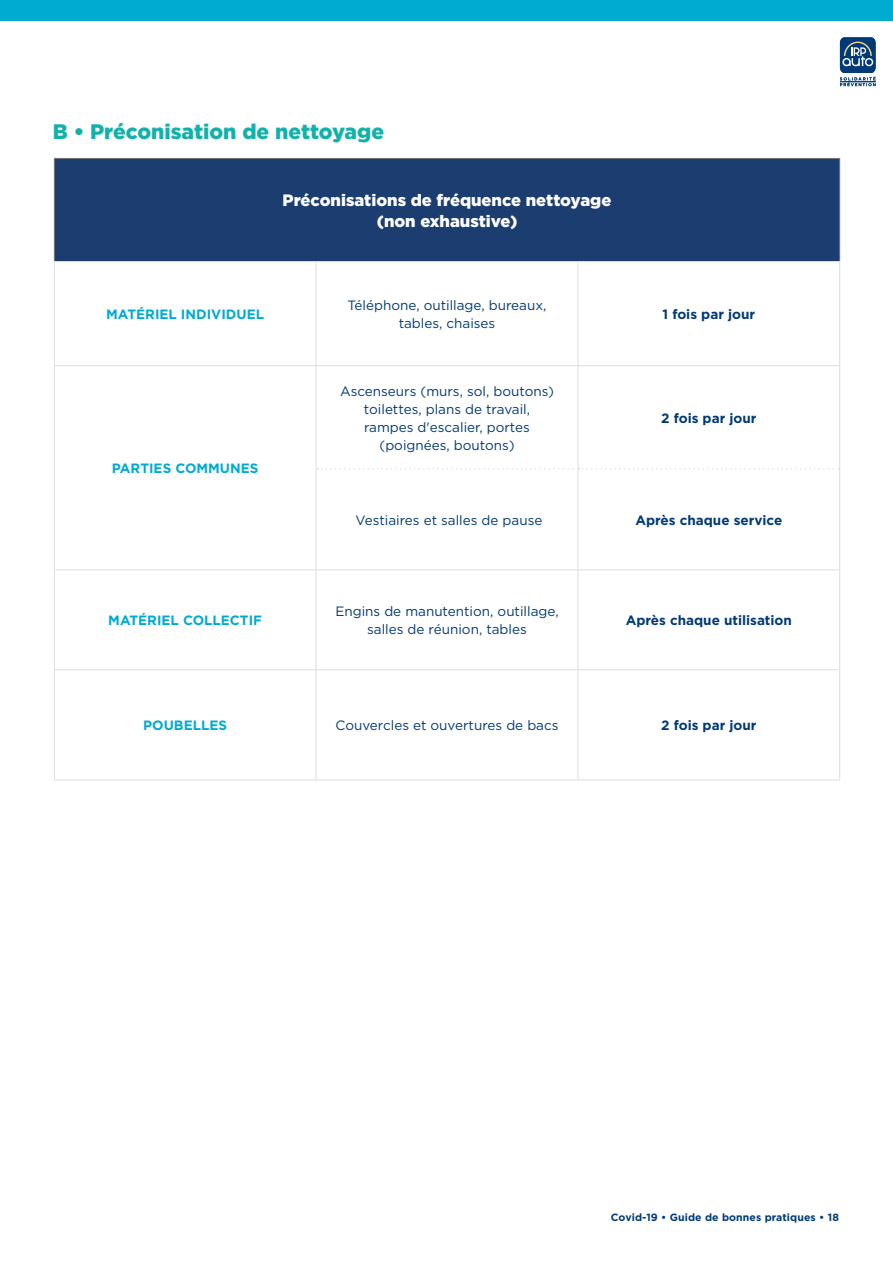
<style>
.page{position:relative;width:893px;height:1263px;background:#fff}
.page>*{position:absolute;margin:0;border:0;box-sizing:border-box;transform-origin:0 0}
.t1{font:900 21px "Gotham";color:#12b2aa}
.t2{font:900 16.5px/21px "Gotham";color:#fff;text-align:center}
.t3{font:13.5px/18px "Gotham";color:#003a76;text-align:center}
.t4{font:700 13.5px "Gotham";color:#003a76}
.t5{font:700 13.5px "Gotham";color:#00abd2}
.t6{font:700 10.5px "Gotham";letter-spacing:.01em;color:#003a76}
</style>
<div class="page">
<svg style="left:840px;top:37px;width:36px;height:49px"></svg>
<div style="left:0;top:0;width:893px;height:21px;background:#00abd2"></div>
<div style="left:54px;top:158px;width:786px;height:103px;background:#1b3d70"></div>
<hr style="left:54px;top:158px;width:262px;height:1px;background:#7c7b7b">
<hr style="left:54px;top:159px;width:1px;height:102px;background:#7c7b7b">
<hr style="left:316px;top:158px;width:262px;height:1px;background:#7c7b7b">
<hr style="left:578px;top:158px;width:262px;height:1px;background:#7c7b7b">
<hr style="left:839px;top:159px;width:1px;height:102px;background:#7c7b7b">
<hr style="left:54px;top:261px;width:262px;height:1px;background:#dedede">
<hr style="left:316px;top:261px;width:262px;height:1px;background:#dedede">
<hr style="left:316px;top:262px;width:1px;height:103px;background:#dedede">
<hr style="left:578px;top:261px;width:262px;height:1px;background:#dedede">
<hr style="left:54px;top:262px;width:1px;height:104px;background:#dedede">
<hr style="left:578px;top:262px;width:1px;height:103px;background:#dedede">
<hr style="left:839px;top:262px;width:1px;height:104px;background:#dedede">
<hr style="left:55px;top:365px;width:261px;height:1px;background:#dedede">
<hr style="left:54px;top:366px;width:1px;height:103px;background:#dedede">
<hr style="left:54px;top:469px;width:1px;height:101px;background:#dedede">
<hr style="left:316px;top:365px;width:262px;height:1px;background:#dedede">
<hr style="left:316px;top:366px;width:1px;height:103px;background:#dedede">
<hr style="left:578px;top:365px;width:261px;height:1px;background:#dedede">
<hr style="left:578px;top:366px;width:1px;height:102px;background:#dedede">
<hr style="left:839px;top:366px;width:1px;height:103px;background:#dedede">
<svg style="left:317px;top:468px;width:522px;height:2px"></svg>
<hr style="left:316px;top:469px;width:1px;height:100px;background:#dedede">
<hr style="left:578px;top:470px;width:1px;height:99px;background:#dedede">
<hr style="left:839px;top:469px;width:1px;height:101px;background:#dedede">
<hr style="left:55px;top:569px;width:261px;height:1px;background:#dedede">
<hr style="left:316px;top:569px;width:262px;height:1px;background:#dedede">
<hr style="left:316px;top:570px;width:1px;height:99px;background:#dedede">
<hr style="left:578px;top:569px;width:261px;height:1px;background:#dedede">
<hr style="left:55px;top:669px;width:261px;height:1px;background:#dedede">
<hr style="left:316px;top:669px;width:262px;height:1px;background:#dedede">
<hr style="left:316px;top:670px;width:1px;height:109px;background:#dedede">
<hr style="left:578px;top:669px;width:261px;height:1px;background:#dedede">
<hr style="left:54px;top:779px;width:262px;height:1px;background:#dedede">
<hr style="left:316px;top:779px;width:262px;height:1px;background:#dedede">
<hr style="left:578px;top:779px;width:262px;height:1px;background:#dedede">
<hr style="left:54px;top:570px;width:1px;height:100px;background:#dedede">
<hr style="left:578px;top:570px;width:1px;height:99px;background:#dedede">
<hr style="left:839px;top:570px;width:1px;height:100px;background:#dedede">
<hr style="left:54px;top:670px;width:1px;height:109px;background:#dedede">
<hr style="left:578px;top:670px;width:1px;height:109px;background:#dedede">
<hr style="left:839px;top:670px;width:1px;height:109px;background:#dedede">
<h1 class="t1" style="left:53px;top:117px;width:333px">B • Préconisation de nettoyage</h1>
<p class="t2" style="left:283px;top:190px;width:330px">Préconisations de fréquence nettoyage (non exhaustive)</p>
<p class="t5" style="left:106px;top:305px;width:159px">MATÉRIEL INDIVIDUEL</p>
<p class="t3" style="left:348px;top:296px;width:200px">Téléphone, outillage, bureaux, tables, chaises</p>
<p class="t4" style="left:663px;top:305px;width:94px">1 fois par jour</p>
<p class="t5" style="left:112px;top:459px;width:148px">PARTIES COMMUNES</p>
<p class="t3" style="left:340px;top:382px;width:215px">Ascenseurs (murs, sol, boutons) toilettes, plans de travail, rampes d'escalier, portes (poignées, boutons)</p>
<p class="t4" style="left:661px;top:409px;width:97px">2 fois par jour</p>
<p class="t3" style="left:356px;top:511px;width:188px">Vestiaires et salles de pause</p>
<p class="t4" style="left:635px;top:511px;width:148px">Après chaque service</p>
<p class="t5" style="left:108px;top:611px;width:155px">MATÉRIEL COLLECTIF</p>
<p class="t3" style="left:335px;top:602px;width:225px">Engins de manutention, outillage, salles de réunion, tables</p>
<p class="t4" style="left:626px;top:611px;width:168px">Après chaque utilisation</p>
<p class="t5" style="left:143px;top:716px;width:85px">POUBELLES</p>
<p class="t3" style="left:335px;top:716px;width:225px">Couvercles et ouvertures de bacs</p>
<p class="t4" style="left:661px;top:716px;width:97px">2 fois par jour</p>
<p class="t6" style="left:611px;top:1210px;width:230px">Covid-19 • Guide de bonnes pratiques • 18</p>
</div>
